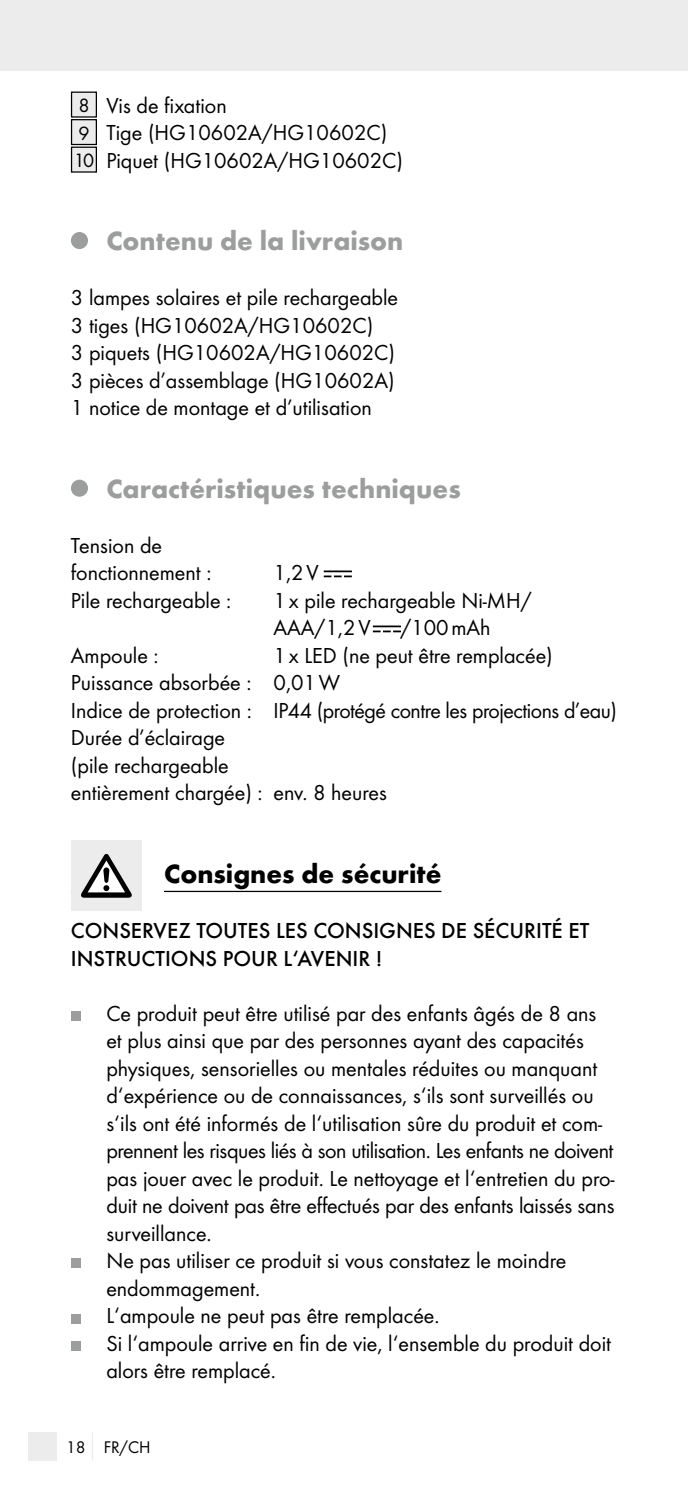
<style>
.page{position:relative;width:688px;height:1489px;background:#fff}
.page>*{position:absolute;margin:0;border:0;box-sizing:border-box;transform-origin:0 0}
.t1{font:700 27.5px "Futura";color:#9c9d9d}
.t2{font:700 27.5px "Futura";color:#000}
.t3{font:22.5px/27.5px "Futura Boo";color:#000}
.t4{font:500 22.5px/27.5px "Futura";color:#000}
.t5{font:17.5px "Futura Boo";color:#000}
.s1{font-size:20px}
</style>
<div class="page">
<div style="left:0;top:0;width:687px;height:71px;background:#ececec"></div>
<div style="left:28px;top:1431px;width:28px;height:29px;background:#ececec"></div>
<svg style="left:92px;top:1432px;width:1px;height:28px"></svg>
<hr style="left:71px;top:890px;width:370px;height:2px;background:#000">
<div style="left:71px;top:92px;width:25px;height:25px;background:#ececec"></div>
<div style="left:71px;top:91px;width:26px;height:27px;border:1px solid #000"></div>
<div style="left:71px;top:120px;width:25px;height:24px;background:#ececec"></div>
<div style="left:71px;top:119px;width:26px;height:26px;border:1px solid #000"></div>
<div style="left:71px;top:147px;width:25px;height:25px;background:#ececec"></div>
<div style="left:71px;top:146px;width:26px;height:27px;border:1px solid #000"></div>
<div style="left:71px;top:232px;width:17px;height:17px;background:#9c9d9d;border-radius:50%"></div>
<div style="left:71px;top:479px;width:17px;height:17px;background:#9c9d9d;border-radius:50%"></div>
<svg style="left:324px;top:571px;width:27px;height:6px"></svg>
<svg style="left:373px;top:626px;width:27px;height:6px"></svg>
<div style="left:142px;top:840px;width:22px;height:71px;background:#fff"></div>
<div style="left:71px;top:840px;width:71px;height:71px;background:#ececec"></div>
<svg style="left:81px;top:853px;width:51px;height:44px"></svg>
<div style="left:71px;top:1010px;width:9px;height:10px;background:#9c9d9d"></div>
<div style="left:71px;top:1258px;width:9px;height:10px;background:#9c9d9d"></div>
<div style="left:71px;top:1313px;width:9px;height:10px;background:#9c9d9d"></div>
<div style="left:71px;top:1341px;width:9px;height:9px;background:#9c9d9d"></div>
<p class="t3" style="left:74px;top:91px;width:330px"><span class="s1">8</span> Vis de fixation<br><span class="s1">9</span> Tige (HG10602A/HG10602C)<br><span class="s1">10</span> Piquet (HG10602A/HG10602C)</p>
<p class="t1" style="left:106px;top:224px;width:298px">Contenu de la livraison</p>
<p class="t3" style="left:71px;top:284px;width:328px">3 lampes solaires et pile rechargeable 3 tiges (HG10602A/HG10602C)<br>3 piquets (HG10602A/HG10602C)<br>3 pièces d’assemblage (HG10602A)<br>1 notice de montage et d’utilisation</p>
<p class="t1" style="left:106px;top:471px;width:356px">Caractéristiques techniques</p>
<p class="t3" style="left:71px;top:531px;width:142px">Tension de fonctionnement :</p>
<p class="t3" style="left:273px;top:559px;width:46px">1,2V</p>
<p class="t3" style="left:71px;top:586px;width:162px">Pile rechargeable :</p>
<p class="t3" style="left:273px;top:586px;width:259px">1x pile rechargeable Ni-MH/<br>AAA/1,2V</p>
<p class="t3" style="left:400px;top:614px;width:92px">/100mAh</p>
<p class="t3" style="left:71px;top:641px;width:547px;text-indent:202px">1x LED (ne peut être remplacée)<br>Puissance absorbée : 0,01W<br>Indice de protection : IP44 (protégé contre les projections d’eau)<br>Durée d’éclairage<br>(pile rechargeable<br>entièrement chargée) : env. 8 heures</p>
<p class="t3" style="left:71px;top:641px;width:89px">Ampoule :</p>
<p class="t2" style="left:164px;top:856px;width:279px">Consignes de sécurité</p>
<p class="t4" style="left:71px;top:916px;width:520px">CONSERVEZ TOUTES LES CONSIGNES DE SÉCURITÉ ET<br>INSTRUCTIONS POUR L‘AVENIR !</p>
<p class="t3" style="left:106px;top:999px;width:509px">Ce produit peut être utilisé par des enfants âgés de 8 ans et plus ainsi que par des personnes ayant des capacités physiques, sensorielles ou mentales réduites ou manquant d‘expérience ou de connaissances, s‘ils sont surveillés ou s‘ils ont été informés de l‘utilisation sûre du produit et com&shy;prennent les risques liés à son utilisation. Les enfants ne doivent pas jouer avec le produit. Le nettoyage et l‘entretien du pro&shy;duit ne doivent pas être effectués par des enfants laissés sans surveillance.<br>Ne pas utiliser ce produit si vous constatez le moindre endommagement.<br>L‘ampoule ne peut pas être remplacée.<br>Si l‘ampoule arrive en fin de vie, l‘ensemble du produit doit alors être remplacé.</p>
<p class="t5" style="left:66px;top:1436px;width:86px">18 FR/CH</p>
</div>
